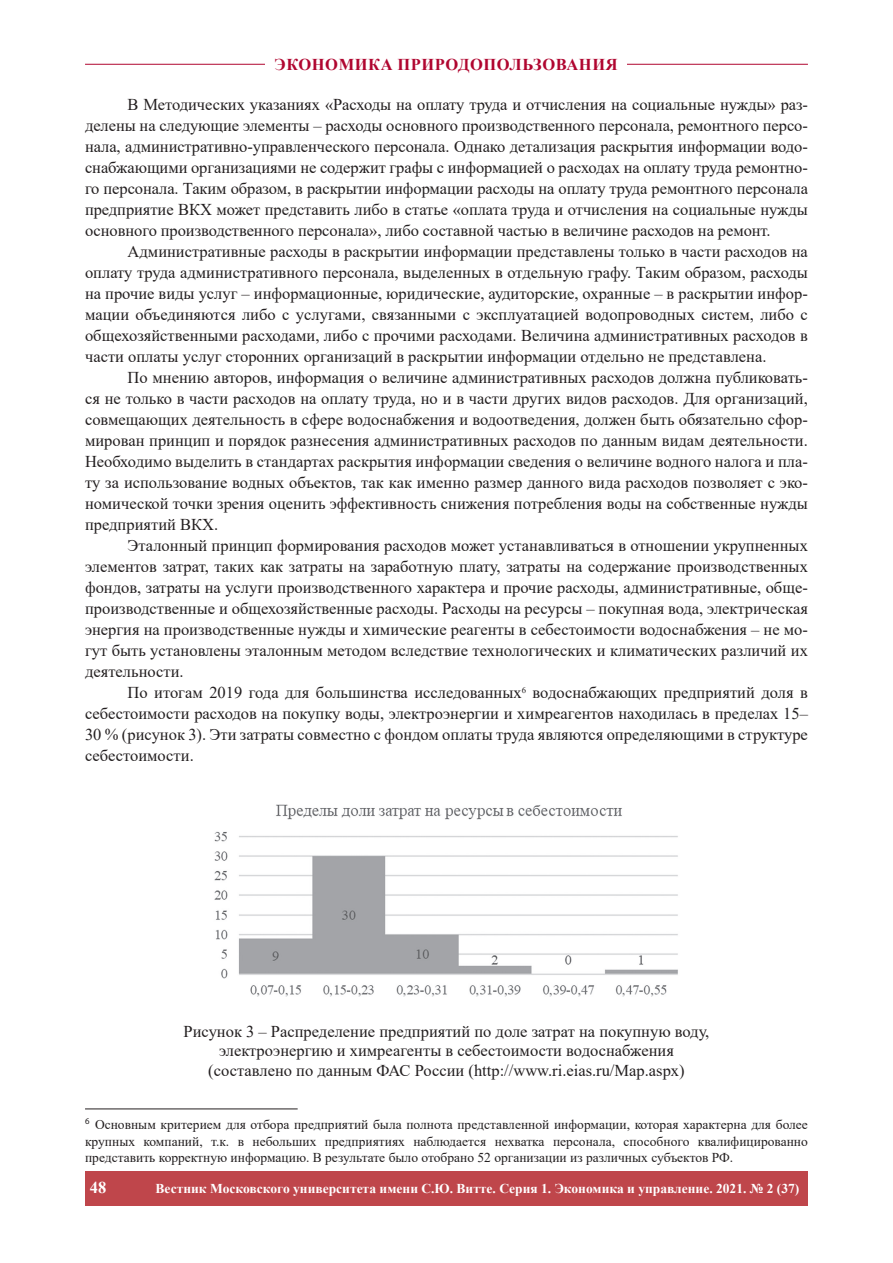
<style>
.page{position:relative;width:893px;height:1263px;background:#fff}
.page>*{position:absolute;margin:0;border:0;box-sizing:border-box;transform-origin:0 0}
.t1{font:16.5px/21px "Times New Roman";color:#231f20;text-align:justify}
.t2{font:700 16.5px "Times New Roman";letter-spacing:.035em;color:#b00630}
.t3{font:700 16.5px "Times New Roman";color:#fff}
.t4{font:13.5px/16.2px "Times New Roman";color:#231f20;text-align:justify}
.t5{font:700 13.5px "Times New Roman";color:#fff}
</style>
<div class="page">
<hr style="left:85px;top:64px;width:723px;height:1px;background:#b00630">
<div style="left:265px;top:59px;width:362px;height:11px;background:#fff"></div>
<div style="left:85px;top:1171px;width:723px;height:34px;background:#bf464b"></div>
<img style="left:214px;top:804px;width:464px;height:193px">
<hr style="left:85px;top:1108px;width:213px;height:1px;background:#231f20">
<p class="t2" style="left:275px;top:52px;width:345px">ЭКОНОМИКА ПРИРОДОПОЛЬЗОВАНИЯ</p>
<p class="t1" style="left:85px;top:94px;width:724px;text-indent:43px">В Методических указаниях «Расходы на оплату труда и отчисления на социальные нужды» раз&shy;делены на следующие элементы – расходы основного производственного персонала, ремонтного персо&shy;нала, административно-управленческого персонала. Однако детализация раскрытия информации водо&shy;снабжающими организациями не содержит графы с информацией о расходах на оплату труда ремонтно&shy;го персонала. Таким образом, в раскрытии информации расходы на оплату труда ремонтного персонала предприятие ВКХ может представить либо в статье «оплата труда и отчисления на социальные нужды основного производственного персонала», либо составной частью в величине расходов на ремонт.</p>
<p class="t1" style="left:85px;top:241px;width:724px;text-indent:43px">Административные расходы в раскрытии информации представлены только в части расходов на оплату труда административного персонала, выделенных в отдельную графу. Таким образом, расходы на прочие виды услуг – информационные, юридические, аудиторские, охранные – в раскрытии инфор&shy;мации объединяются либо с услугами, связанными с эксплуатацией водопроводных систем, либо с общехозяйственными расходами, либо с прочими расходами. Величина административных расходов в части оплаты услуг сторонних организаций в раскрытии информации отдельно не представлена.</p>
<p class="t1" style="left:85px;top:367px;width:724px;text-indent:43px">По мнению авторов, информация о величине административных расходов должна публиковать&shy;ся не только в части расходов на оплату труда, но и в части других видов расходов. Для организаций, совмещающих деятельность в сфере водоснабжения и водоотведения, должен быть обязательно сфор&shy;мирован принцип и порядок разнесения административных расходов по данным видам деятельности.<br>Необходимо выделить в стандартах раскрытия информации сведения о величине водного налога и пла&shy;ту за использование водных объектов, так как именно размер данного вида расходов позволяет с эко&shy;номической точки зрения оценить эффективность снижения потребления воды на собственные нужды предприятий ВКХ.</p>
<p class="t1" style="left:85px;top:535px;width:724px;text-indent:43px">Эталонный принцип формирования расходов может устанавливаться в отношении укрупненных элементов затрат, таких как затраты на заработную плату, затраты на содержание производственных фондов, затраты на услуги производственного характера и прочие расходы, административные, обще&shy;производственные и общехозяйственные расходы. Расходы на ресурсы – покупная вода, электрическая энергия на производственные нужды и химические реагенты в себестоимости водоснабжения – не мо&shy;гут быть установлены эталонным методом вследствие технологических и климатических различий их деятельности.</p>
<p class="t1" style="left:85px;top:682px;width:724px;text-indent:43px">По итогам 2019 года для большинства исследованных<sup>6</sup> водоснабжающих предприятий доля в себестоимости расходов на покупку воды, электроэнергии и химреагентов находилась в пределах 15– 30 % (рисунок 3). Эти затраты совместно с фондом оплаты труда являются определяющими в структуре себестоимости.</p>
<p class="t1" style="left:184px;top:1020px;width:527px;line-height:19.8px;text-align:center">Рисунок 3 – Распределение предприятий по доле затрат на покупную воду, электроэнергию и химреагенты в себестоимости водоснабжения (составлено по данным ФАС России (http://www.ri.eias.ru/Map.aspx)</p>
<p class="t4" style="left:85px;top:1116px;width:724px"><sup>6</sup> Основным критерием для отбора предприятий была полнота представленной информации, которая характерна для более крупных компаний, т.к. в небольших предприятиях наблюдается нехватка персонала, способного квалифицированно представить корректную информацию. В результате было отобрано 52 организации из различных субъектов РФ.</p>
<p class="t3" style="left:90px;top:1175px;width:18px">48</p>
<p class="t5" style="left:156px;top:1179px;width:645px">Вестник Московского университета имени С.Ю. Витте. Серия 1. Экономика и управление. 2021. № 2 (37)</p>
</div>
